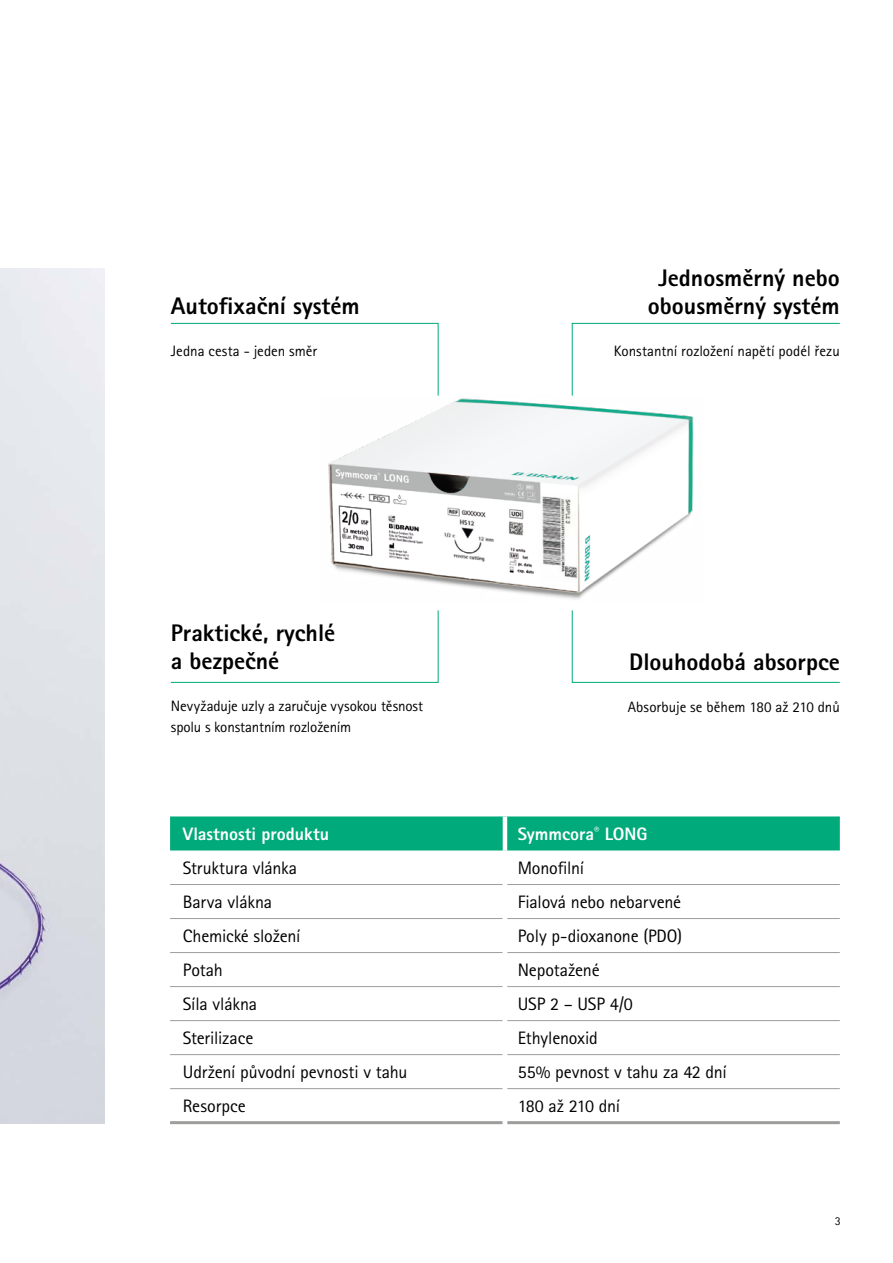
<style>
.page{position:relative;width:893px;height:1263px;background:#fff}
.page>*{position:absolute;margin:0;border:0;box-sizing:border-box;transform-origin:0 0}
.t1{font:800 24px/28.5px "Rotis Sans Serif Pro";color:#000}
.t2{font:18px "Rotis Sans Serif Pro";letter-spacing:-.01em;color:#000}
.t3{font:800 18px "Rotis Sans Serif Pro";color:#fff}
.t4{font:15px/21px "Rotis Sans Serif Pro";letter-spacing:-.005em;color:#000}
.t5{font:12px "Rotis Sans Serif Pro";color:#000}
</style>
<div class="page">
<img style="left:0;top:269px;width:104px;height:855px">
<img style="left:328px;top:398px;width:366px;height:202px">
<svg style="left:171px;top:323px;width:268px;height:73px"></svg>
<svg style="left:171px;top:610px;width:268px;height:73px"></svg>
<svg style="left:571px;top:323px;width:269px;height:73px"></svg>
<svg style="left:571px;top:610px;width:269px;height:73px"></svg>
<div style="left:170px;top:816px;width:670px;height:34px;background:#00aa7a"></div>
<hr style="left:170px;top:884px;width:333px;height:1px;background:#9d9d9c">
<hr style="left:507px;top:884px;width:333px;height:1px;background:#9d9d9c">
<hr style="left:170px;top:918px;width:333px;height:1px;background:#9d9d9c">
<hr style="left:507px;top:918px;width:333px;height:1px;background:#9d9d9c">
<hr style="left:170px;top:952px;width:333px;height:1px;background:#9d9d9c">
<hr style="left:507px;top:952px;width:333px;height:1px;background:#9d9d9c">
<hr style="left:170px;top:986px;width:333px;height:1px;background:#9d9d9c">
<hr style="left:507px;top:986px;width:333px;height:1px;background:#9d9d9c">
<hr style="left:170px;top:1020px;width:333px;height:1px;background:#9d9d9c">
<hr style="left:507px;top:1020px;width:333px;height:1px;background:#9d9d9c">
<hr style="left:170px;top:1054px;width:333px;height:1px;background:#9d9d9c">
<hr style="left:507px;top:1054px;width:333px;height:1px;background:#9d9d9c">
<hr style="left:170px;top:1088px;width:333px;height:1px;background:#9d9d9c">
<hr style="left:507px;top:1088px;width:333px;height:1px;background:#9d9d9c">
<hr style="left:170px;top:1121px;width:333px;height:3px;background:#9d9d9c">
<hr style="left:507px;top:1121px;width:333px;height:3px;background:#9d9d9c">
<hr style="left:503px;top:816px;width:4px;height:34px;background:#fff">
<h1 class="t1" style="left:171px;top:292px;width:190px">Autofixační systém</h1>
<p class="t4" style="left:171px;top:341px;width:148px">Jedna cesta - jeden směr</p>
<h1 class="t1" style="left:171px;top:618px;width:166px">Praktické, rychlé a bezpečné</h1>
<p class="t4" style="left:171px;top:696px;width:254px">Nevyžaduje uzly a zaručuje vysokou těsnost spolu s konstantním rozložením</p>
<h1 class="t1" style="left:648px;top:263px;width:193px;text-align:center">Jednosměrný nebo obousměrný systém</h1>
<p class="t4" style="left:614px;top:341px;width:227px">Konstantní rozložení napětí podél řezu</p>
<h1 class="t1" style="left:629px;top:648px;width:212px">Dlouhodobá absorpce</h1>
<p class="t4" style="left:628px;top:697px;width:213px">Absorbuje se během 180 až 210 dnů</p>
<p class="t3" style="left:183px;top:822px;width:148px">Vlastnosti produktu</p>
<p class="t3" style="left:518px;top:822px;width:131px">Symmcora<sup>®</sup> LONG</p>
<p class="t2" style="left:183px;top:857px;width:116px">Struktura vlánka</p>
<p class="t2" style="left:518px;top:857px;width:68px">Monofilní</p>
<p class="t2" style="left:183px;top:891px;width:91px">Barva vlákna</p>
<p class="t2" style="left:518px;top:891px;width:165px">Fialová nebo nebarvené</p>
<p class="t2" style="left:183px;top:925px;width:119px">Chemické složení</p>
<p class="t2" style="left:518px;top:925px;width:166px">Poly p-dioxanone (PDO)</p>
<p class="t2" style="left:183px;top:959px;width:42px">Potah</p>
<p class="t2" style="left:518px;top:959px;width:83px">Nepotažené</p>
<p class="t2" style="left:183px;top:993px;width:76px">Síla vlákna</p>
<p class="t2" style="left:518px;top:993px;width:117px">USP 2 – USP 4/0</p>
<p class="t2" style="left:183px;top:1027px;width:72px">Sterilizace</p>
<p class="t2" style="left:518px;top:1027px;width:82px">Ethylenoxid</p>
<p class="t2" style="left:183px;top:1061px;width:226px">Udržení původní pevnosti v tahu</p>
<p class="t2" style="left:518px;top:1061px;width:211px">55% pevnost v tahu za 42 dní</p>
<p class="t2" style="left:183px;top:1095px;width:64px">Resorpce</p>
<p class="t2" style="left:518px;top:1095px;width:104px">180 až 210 dní</p>
<p class="t5" style="left:835px;top:1213px;width:7px">3</p>
</div>
